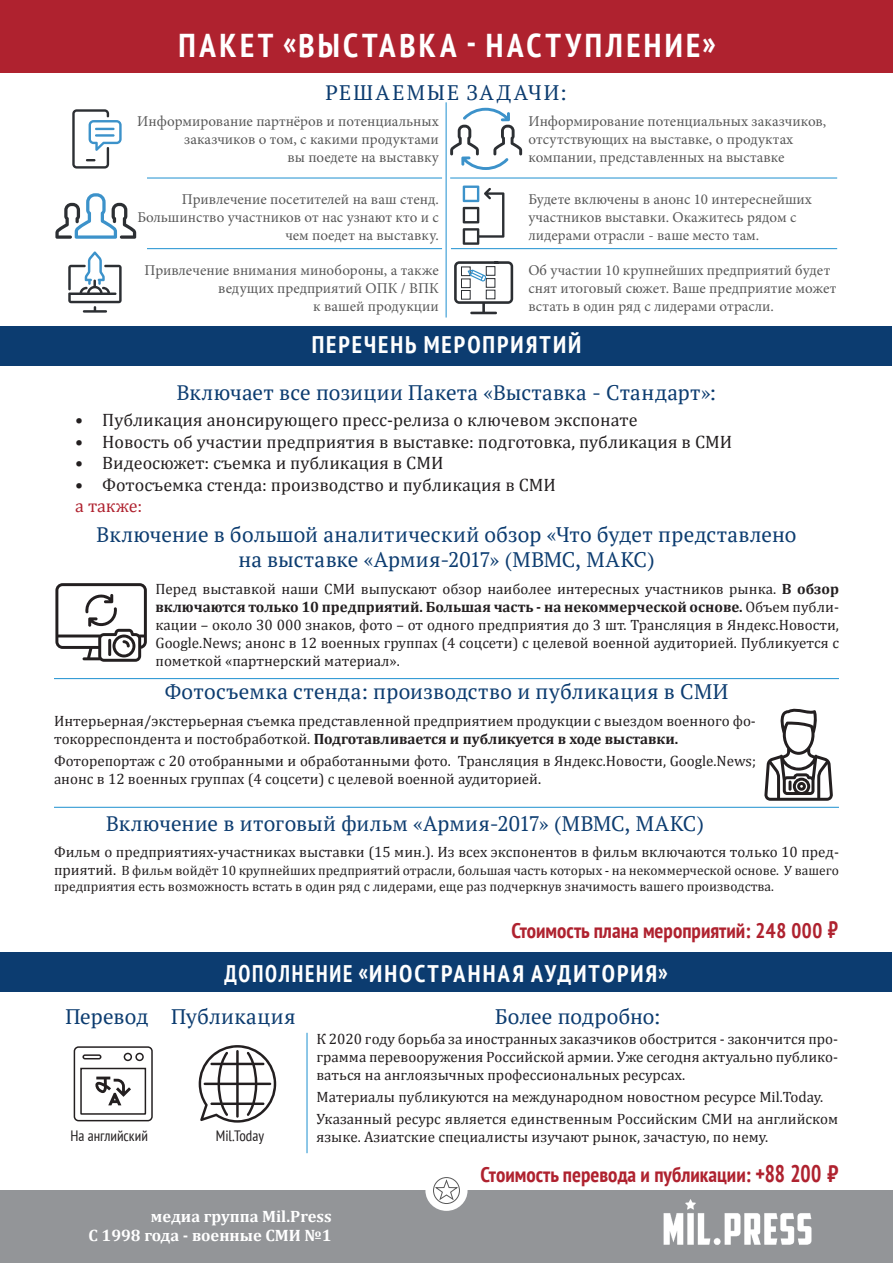
<style>
.page{position:relative;width:893px;height:1263px;background:#fff}
.page>*{position:absolute;margin:0;border:0;box-sizing:border-box;transform-origin:0 0}
.заголовок{font:700 condensed 33px "PT Sans";letter-spacing:.11em;color:#fff}
.подзаголовок{font:700 condensed 24px "PT Sans";letter-spacing:.085em;color:#fff;scale:.9 1}
.подзаголовок-2{font:700 condensed 24px "PT Sans";letter-spacing:.085em;color:#fff}
.заголовок_2{font:21px/25.2px "PT Serif";letter-spacing:.015em;color:#0c3c70;text-align:center}
.Стиль_абзаца_1{font:700 condensed 21px "PT Sans";color:#af222f}
.заголовок_2-2{font:21px "PT Serif";letter-spacing:.11em;color:#0c3c70}
.t1{font:18px "Cambria";color:#231f20}
.текст{font:18px "Cambria";color:#af222f}
.t2{font:700 16.5px/19.8px "Cambria";color:#fff;text-align:right}
.Абзац_описание_событ{font:15px/18px "Cambria";color:#231f20}
.t3{font:15px/18px "Minion Pro";color:#585858;text-align:right}
.t4{font:condensed 15px "PT Sans";color:#231f20}
.Абзац_описание_событ-2{font:13.5px/16.2px "Cambria";color:#231f20}
.s1{font-weight:700}
.s2{font-size:15px}
.s3{font-size:24px}
</style>
<div class="page">
<div style="left:0;top:1191px;width:893px;height:72px;background:#939598"></div>
<div style="left:425px;top:1170px;width:43px;height:41px;background:#fff;border-radius:50%"></div>
<svg style="left:433px;top:1177px;width:26px;height:26px"></svg>
<div style="left:433px;top:1177px;width:27px;height:27px;border:1px solid #585858;border-radius:50%"></div>
<svg style="left:435px;top:1180px;width:23px;height:20px"></svg>
<img style="left:663px;top:1199px;width:149px;height:46px">
<div style="left:0;top:0;width:893px;height:72px;background:#af222f"></div>
<div style="left:1px;top:326px;width:891px;height:40px;background:#0c3c70"></div>
<svg style="left:463px;top:186px;width:41px;height:59px"></svg>
<svg style="left:454px;top:261px;width:59px;height:53px"></svg>
<hr style="left:54px;top:678px;width:785px;height:1px;background:#1d90d0">
<hr style="left:54px;top:807px;width:785px;height:1px;background:#1d90d0">
<svg style="left:764px;top:709px;width:69px;height:92px"></svg>
<svg style="left:55px;top:583px;width:92px;height:79px"></svg>
<hr style="left:446px;top:102px;width:1px;height:215px;background:#1d90d0">
<svg style="left:55px;top:193px;width:81px;height:46px"></svg>
<svg style="left:68px;top:251px;width:54px;height:62px"></svg>
<svg style="left:72px;top:109px;width:50px;height:60px"></svg>
<svg style="left:450px;top:108px;width:72px;height:62px"></svg>
<hr style="left:147px;top:178px;width:295px;height:1px;background:#1d90d0">
<hr style="left:450px;top:178px;width:387px;height:1px;background:#1d90d0">
<hr style="left:147px;top:248px;width:295px;height:1px;background:#1d90d0">
<hr style="left:451px;top:248px;width:386px;height:1px;background:#1d90d0">
<div style="left:0;top:952px;width:891px;height:40px;background:#0c3c70"></div>
<hr style="left:307px;top:1033px;width:1px;height:120px;background:#1d90d0">
<svg style="left:199px;top:1045px;width:77px;height:78px"></svg>
<svg style="left:74px;top:1046px;width:79px;height:75px"></svg>
<p class="заголовок" style="left:178px;top:24px;width:539px">ПАКЕТ «ВЫСТАВКА - НАСТУПЛЕНИЕ»</p>
<p class="заголовок_2-2" style="left:325px;top:79px;width:243px">РЕШАЕМЫЕ ЗАДАЧИ:</p>
<p class="t3" style="left:137px;top:113px;width:303px">Информирование партнёров и потенциальных заказчиков о том, с какими продуктами<br>вы поедете на выставку</p>
<p class="t3" style="left:137px;top:190px;width:303px">Привлечение посетителей на ваш стенд.<br>Большинство участников от нас узнают кто и с чем поедет на выставку.</p>
<p class="t3" style="left:144px;top:261px;width:296px">Привлечение внимания минобороны, а также ведущих предприятий ОПК / ВПК<br>к вашей продукции</p>
<p class="t3" style="left:528px;top:113px;width:299px;text-align:left">Информирование потенциальных заказчиков, отсутствующих на выставке, о продуктах компании, представленных на выставке</p>
<p class="t3" style="left:528px;top:190px;width:285px;text-align:left">Будете включены в анонс 10 интереснейших участников выставки. Окажитесь рядом с лидерами отрасли - ваше место там.</p>
<p class="t3" style="left:528px;top:261px;width:309px;text-align:left">Об участии 10 крупнейших предприятий будет снят итоговый сюжет. Ваше предприятие может встать в один ряд с лидерами отрасли.</p>
<p class="подзаголовок-2" style="left:312px;top:328px;width:271px">ПЕРЕЧЕНЬ МЕРОПРИЯТИЙ</p>
<p class="заголовок_2" style="left:177px;top:380px;width:541px">Включает все позиции Пакета «Выставка - Стандарт»:</p>
<p class="t1" style="left:75px;top:409px;width:564px">• Публикация анонсирующего пресс-релиза о ключевом экспонате</p>
<p class="t1" style="left:75px;top:431px;width:658px">• Новость об участии предприятия в выставке: подготовка, публикация в СМИ</p>
<p class="t1" style="left:75px;top:452px;width:370px">• Видеосюжет: съемка и публикация в СМИ</p>
<p class="t1" style="left:75px;top:474px;width:482px">• Фотосъемка стенда: производство и публикация в СМИ</p>
<p class="текст" style="left:75px;top:496px;width:68px">а также:</p>
<p class="заголовок_2" style="left:97px;top:522px;width:701px">Включение в большой аналитический обзор «Что будет представлено на выставке «Армия-2017» (МВМС, МАКС)</p>
<p class="Абзац_описание_событ" style="left:156px;top:579px;width:685px;text-align:justify">Перед выставкой наши СМИ выпускают обзор наиболее интересных участников рынка. <span class="s1">В обзор включаются только 10 предприятий. Большая часть - на некоммерческой основе.</span> Объем публи&shy;кации – около 30 000 знаков, фото – от одного предприятия до 3 шт. Трансляция в Яндекс.Новости, Google.News; анонс в 12 военных группах (4 соцсети) с целевой военной аудиторией. Публикуется с пометкой «партнерский материал».</p>
<p class="заголовок_2" style="left:165px;top:679px;width:565px">Фотосъемка стенда: производство и публикация в СМИ</p>
<p class="Абзац_описание_событ" style="left:54px;top:712px;width:703px">Интерьерная/экстерьерная съемка представленной предприятием продукции с выездом военного фо&shy;токорреспондента и постобработкой. <span class="s1">Подготавливается и публикуется в ходе выставки.</span></p>
<p class="Абзац_описание_событ" style="left:54px;top:752px;width:703px">Фоторепортаж с 20 отобранными и обработанными фото. Трансляция в Яндекс.Новости, Google.News; анонс в 12 военных группах (4 соцсети) с целевой военной аудиторией.</p>
<p class="заголовок_2" style="left:106px;top:810px;width:599px">Включение в итоговый фильм «Армия-2017» (МВМС, МАКС)</p>
<p class="Абзац_описание_событ" style="left:54px;top:843px;width:786px">Фильм о предприятиях-участниках выставки (15 мин.). Из всех экспонентов в фильм включаются только 10 пред-</p>
<p class="Абзац_описание_событ-2" style="left:54px;top:862px;width:786px"><span class="s2">приятий.</span> В фильм войдёт 10 крупнейших предприятий отрасли, большая часть которых - на некоммерческой основе. У вашего предприятия есть возможность встать в один ряд с лидерами, еще раз подчеркнув значимость вашего производства.</p>
<p class="Стиль_абзаца_1" style="left:511px;top:917px;width:328px">Стоимость плана мероприятий: 248 000 <span class="s3">₽</span></p>
<p class="подзаголовок" style="left:224px;top:957px;width:494px">ДОПОЛНЕНИЕ «ИНОСТРАННАЯ АУДИТОРИЯ»</p>
<p class="заголовок_2" style="left:65px;top:1004px;width:85px">Перевод</p>
<p class="заголовок_2" style="left:171px;top:1004px;width:126px">Публикация</p>
<p class="заголовок_2" style="left:495px;top:1004px;width:167px">Более подробно:</p>
<p class="t4" style="left:70px;top:1126px;width:79px">На английский</p>
<p class="t4" style="left:216px;top:1126px;width:50px">Mil.Today</p>
<p class="Абзац_описание_событ" style="left:316px;top:1029px;width:523px;text-align:justify">К 2020 году борьба за иностранных заказчиков обострится - закончится про&shy;грамма перевооружения Российской армии. Уже сегодня актуально публико&shy;ваться на англоязычных профессиональных ресурсах.</p>
<p class="Абзац_описание_событ" style="left:316px;top:1088px;width:508px">Материалы публикуются на международном новостном ресурсе Mil.Today.</p>
<p class="Абзац_описание_событ" style="left:316px;top:1110px;width:523px">Указанный ресурс является единственным Российским СМИ на английском языке. Азиатские специалисты изучают рынок, зачастую, по нему.</p>
<p class="Стиль_абзаца_1" style="left:481px;top:1160px;width:360px">Стоимость перевода и публикации: <span class="s3">+88 200 ₽</span></p>
<p class="t2" style="left:89px;top:1205px;width:245px">медиа группа Mil.Press<br>С 1998 года - военные СМИ №1</p>
</div>
